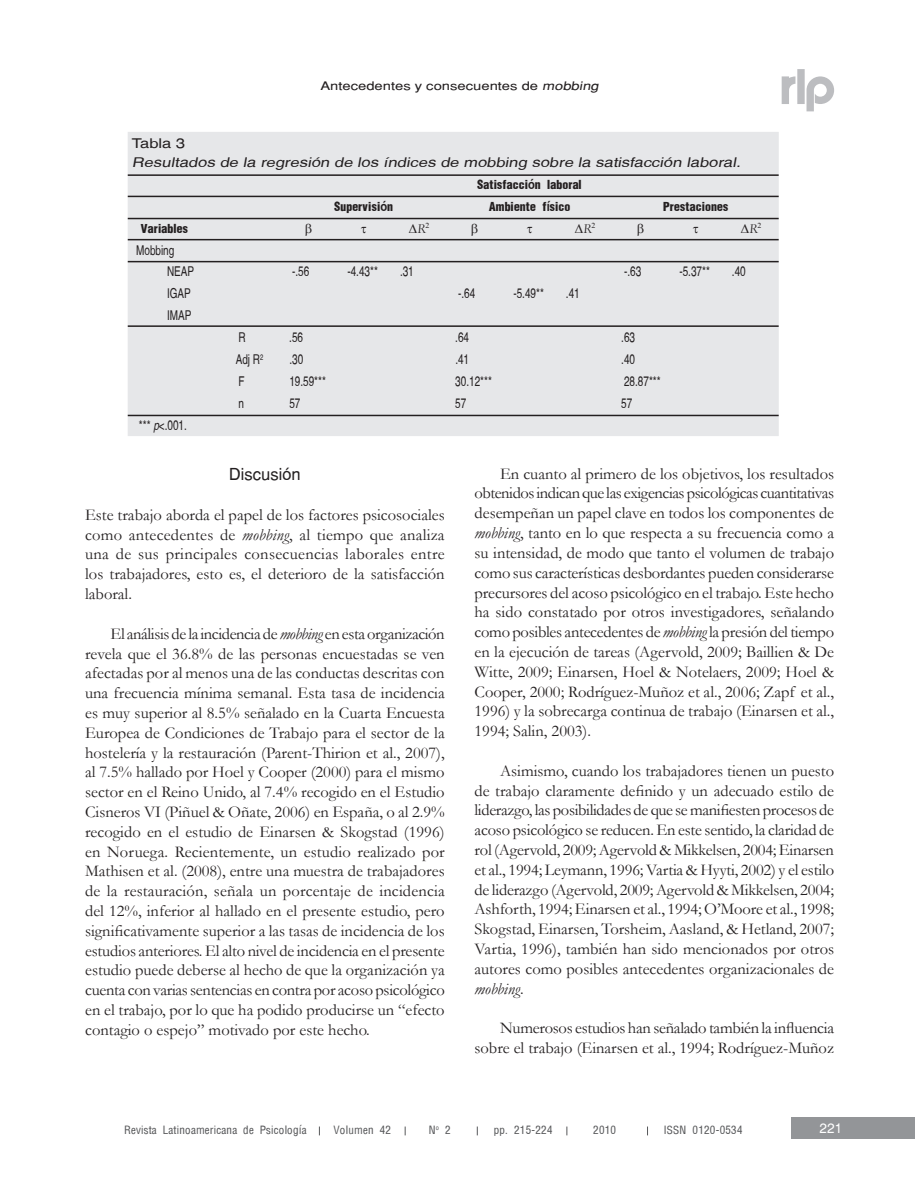
<style>
.page{position:relative;width:915px;height:1191px;background:#fff}
.page>*{position:absolute;margin:0;border:0;box-sizing:border-box;transform-origin:0 0}
.t1{font:16.5px/19.8px "Garamond";color:#231f20;text-align:justify}
.t2{font:16.5px "Helvetica";color:#231f20}
.t3{font:condensed 13.5px/21.9px "Helvetica";color:#231f20;scale:.9 1}
.t4{font:italic condensed 13.5px "Helvetica";color:#231f20;scale:1.5 1}
.t5{font:13.5px "Helvetica Condensed Black Se";color:#231f20}
.t6{font:condensed 13.5px "Helvetica";color:#231f20;scale:1.5 1}
.t7{font:italic 13.5px "Garamond";color:#231f20}
.t8{font:13.5px "Helvetica";color:#fff}
.t9{font:100 condensed 12.75px "Helvetica";color:#57585a}
.t10{font:11.7px "Helvetica";color:#231f20;scale:1.25 1}
.s1{font-style:italic}
.s2{font-family:"Helvetica";font-weight:700;font-stretch:condensed}
.s3{font-weight:400}
</style>
<div class="page">
<div style="left:790px;top:1117px;width:124px;height:21px;background:#939598"></div>
<svg style="left:781px;top:69px;width:52px;height:42px"></svg>
<div style="left:128px;top:132px;width:650px;height:304px;background:#e6e7e9"></div>
<hr style="left:128px;top:174px;width:650px;height:2px;background:#231f20">
<hr style="left:128px;top:196px;width:650px;height:1px;background:#231f20">
<hr style="left:128px;top:218px;width:650px;height:1px;background:#231f20">
<hr style="left:128px;top:239px;width:650px;height:1px;background:#231f20">
<hr style="left:128px;top:261px;width:650px;height:1px;background:#231f20">
<hr style="left:128px;top:325px;width:650px;height:2px;background:#231f20">
<hr style="left:128px;top:415px;width:650px;height:1px;background:#231f20">
<svg style="left:305px;top:223px;width:6px;height:12px"></svg>
<svg style="left:425px;top:223px;width:4px;height:5px"></svg>
<svg style="left:471px;top:223px;width:6px;height:12px"></svg>
<svg style="left:591px;top:223px;width:4px;height:5px"></svg>
<svg style="left:637px;top:223px;width:6px;height:12px"></svg>
<svg style="left:757px;top:223px;width:3px;height:5px"></svg>
<svg style="left:361px;top:226px;width:5px;height:7px"></svg>
<svg style="left:527px;top:226px;width:5px;height:7px"></svg>
<svg style="left:692px;top:226px;width:6px;height:7px"></svg>
<p class="t10" style="left:320px;top:78px;width:226px">Antecedentes y consecuentes de <span class="s1">mobbing</span></p>
<p class="t6" style="left:132px;top:135px;width:37px">Tabla 3</p>
<p class="t4" style="left:132px;top:155px;width:409px">Resultados de la regresión de los índices de mobbing sobre la satisfacción laboral.</p>
<p class="t5" style="left:477px;top:179px;width:106px">Satisfacci<span class="s2">ó</span>n laboral</p>
<p class="t5" style="left:334px;top:201px;width:60px">Supervisi<span class="s2">ó</span>n</p>
<p class="t5" style="left:489px;top:201px;width:83px">Ambiente f<span class="s2">í</span>sico</p>
<p class="t5" style="left:663px;top:201px;width:67px">Prestaciones</p>
<p class="t5" style="left:141px;top:223px;width:49px">Variables</p>
<p class="t7" style="left:408px;top:219px;width:18px">∆R</p>
<p class="t7" style="left:574px;top:219px;width:18px">∆R</p>
<p class="t7" style="left:740px;top:219px;width:18px">∆R</p>
<p class="t3" style="left:167px;top:239px;width:32px;text-indent:-31px">Mobbing<br>NEAP</p>
<p class="t3" style="left:292px;top:261px;width:21px">-.56</p>
<p class="t3" style="left:347px;top:261px;width:35px">-4.43**</p>
<p class="t3" style="left:400px;top:261px;width:17px">.31</p>
<p class="t3" style="left:624px;top:261px;width:21px">-.63</p>
<p class="t3" style="left:679px;top:261px;width:35px">-5.37**</p>
<p class="t3" style="left:731px;top:261px;width:17px">.40</p>
<p class="t3" style="left:167px;top:283px;width:28px">IGAP</p>
<p class="t3" style="left:458px;top:283px;width:21px">-.64</p>
<p class="t3" style="left:513px;top:283px;width:35px">-5.49**</p>
<p class="t3" style="left:565px;top:283px;width:17px">.41</p>
<p class="t3" style="left:167px;top:305px;width:29px">IMAP</p>
<p class="t3" style="left:238px;top:326px;width:9px">R</p>
<p class="t3" style="left:289px;top:326px;width:17px">.56</p>
<p class="t3" style="left:455px;top:326px;width:17px">.64</p>
<p class="t3" style="left:621px;top:326px;width:17px">.63</p>
<p class="t3" style="left:236px;top:348px;width:32px">Adj R<sup>2</sup></p>
<p class="t3" style="left:289px;top:348px;width:17px">.30</p>
<p class="t3" style="left:455px;top:348px;width:17px">.41</p>
<p class="t3" style="left:621px;top:348px;width:17px">.40</p>
<p class="t3" style="left:238px;top:370px;width:8px">F</p>
<p class="t3" style="left:289px;top:370px;width:42px">19.59***</p>
<p class="t3" style="left:455px;top:370px;width:42px">30.12***</p>
<p class="t3" style="left:624px;top:370px;width:42px">28.87***</p>
<p class="t3" style="left:238px;top:392px;width:8px">n</p>
<p class="t3" style="left:289px;top:392px;width:14px">57</p>
<p class="t3" style="left:455px;top:392px;width:14px">57</p>
<p class="t3" style="left:621px;top:392px;width:14px">57</p>
<p class="t3" style="left:139px;top:414px;width:55px">*** <span class="s1">p</span>&lt;.001.</p>
<p class="t2" style="left:229px;top:464px;width:73px">Discusión</p>
<p class="t1" style="left:85px;top:504px;width:361px">Este trabajo aborda el papel de los factores psicosociales como antecedentes de <span class="s1">mobbing</span>, al tiempo que analiza una de sus principales consecuencias laborales entre los trabajadores, esto es, el deterioro de la satisfacción laboral.</p>
<p class="t1" style="left:85px;top:623px;width:361px;text-indent:26px">El análisis de la incidencia de <span class="s1">mobbing</span> en esta organización revela que el 36.8% de las personas encuestadas se ven afectadas por al menos una de las conductas descritas con una frecuencia mínima semanal. Esta tasa de incidencia es muy superior al 8.5% señalado en la Cuarta Encuesta Europea de Condiciones de Trabajo para el sector de la hostelería y la restauración (Parent-Thirion et al., 2007), al 7.5% hallado por Hoel y Cooper (2000) para el mismo sector en el Reino Unido, al 7.4% recogido en el Estudio Cisneros VI (Piñuel &amp; Oñate, 2006) en España, o al 2.9% recogido en el estudio de Einarsen &amp; Skogstad (1996) en Noruega. Recientemente, un estudio realizado por Mathisen et al. (2008), entre una muestra de trabajadores de la restauración, señala un porcentaje de incidencia del 12%, inferior al hallado en el presente estudio, pero significativamente superior a las tasas de incidencia de los estudios anteriores. El alto nivel de incidencia en el presente estudio puede deberse al hecho de que la organización ya cuenta con varias sentencias en contra por acoso psicológico en el trabajo, por lo que ha podido producirse un “efecto contagio o espejo” motivado por este hecho.</p>
<p class="t1" style="left:474px;top:463px;width:361px;text-indent:26px">En cuanto al primero de los objetivos, los resultados obtenidos indican que las exigencias psicológicas cuantitativas desempeñan un papel clave en todos los componentes de <span class="s1">mobbing</span>, tanto en lo que respecta a su frecuencia como a su intensidad, de modo que tanto el volumen de trabajo como sus características desbordantes pueden considerarse precursores del acoso psicológico en el trabajo. Este hecho ha sido constatado por otros investigadores, señalando como posibles antecedentes de <span class="s1">mobbing</span> la presión del tiempo en la ejecución de tareas (Agervold, 2009; Baillien &amp; De Witte, 2009; Einarsen, Hoel &amp; Notelaers, 2009; Hoel &amp; Cooper, 2000; Rodríguez-Muñoz et al., 2006; Zapf et al., 1996) y la sobrecarga continua de trabajo (Einarsen et al., 1994; Salin, 2003).</p>
<p class="t1" style="left:474px;top:760px;width:361px;text-indent:26px">Asimismo, cuando los trabajadores tienen un puesto de trabajo claramente definido y un adecuado estilo de liderazgo, las posibilidades de que se manifiesten procesos de acoso psicológico se reducen. En este sentido, la claridad de rol (Agervold, 2009; Agervold &amp; Mikkelsen, 2004; Einarsen et al., 1994; Leymann, 1996; Vartia &amp; Hyyti, 2002) y el estilo de liderazgo (Agervold, 2009; Agervold &amp; Mikkelsen, 2004; Ashforth, 1994; Einarsen et al., 1994; O’Moore et al., 1998; Skogstad, Einarsen, Torsheim, Aasland, &amp; Hetland, 2007; Vartia, 1996), también han sido mencionados por otros autores como posibles antecedentes organizacionales de <span class="s1">mobbing</span>.</p>
<p class="t1" style="left:474px;top:1017px;width:361px;text-align:right">Numerosos estudios han señalado también la influencia sobre el trabajo (Einarsen et al., 1994; Rodríguez-Muñoz</p>
<p class="t9" style="left:124px;top:1122px;width:184px">Revista Latinoamericana de Psicolog<span class="s3">í</span>a</p>
<p class="t9" style="left:333px;top:1122px;width:59px">Volumen 42</p>
<p class="t9" style="left:428px;top:1122px;width:24px">N<sup>o</sup> 2</p>
<p class="t9" style="left:493px;top:1122px;width:61px">pp. 215-224</p>
<p class="t9" style="left:593px;top:1122px;width:25px">2010</p>
<p class="t9" style="left:663px;top:1122px;width:81px">ISSN 0120-0534</p>
<p class="t8" style="left:819px;top:1120px;width:24px">221</p>
</div>
